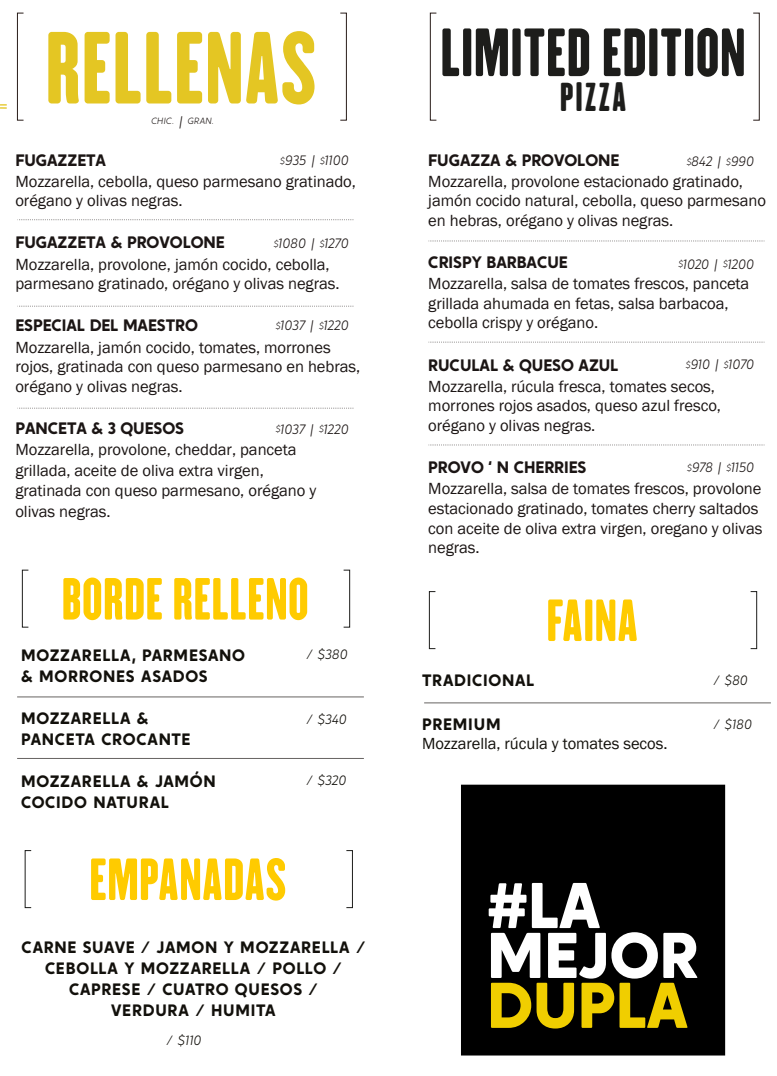
<style>
.page{position:relative;width:777px;height:1076px;background:#fff}
.page>*{position:absolute;margin:0;border:0;box-sizing:border-box;transform-origin:0 0}
.t1{font:90.44px "H.H.Samuel";letter-spacing:.005em;color:#e4c623}
.t2{font:800 64.44px/49.9px "Crossten";color:#fff}
.t3{font:800 64.44px "Crossten";color:#f0ce00}
.t4{font:60.25px "H.H.Samuel";letter-spacing:.005em;color:#1d1d1b}
.t5{font:52.5px "H.H.Samuel";letter-spacing:.005em;color:#ffcb00}
.t6{font:36.12px "H.H.Samuel";letter-spacing:.045em;color:#1d1d1b}
.t7{font:16.56px/19.6px "Franklin Gothic";letter-spacing:-.005em;color:#1b1514}
.t8{font:700 16.56px "Crossten";letter-spacing:-.005em;color:#1b1514}
.t9{font:700 16.5px/21px "Crossten";letter-spacing:.045em;color:#12100b}
.t10{font:16.5px "Franklin Gothic";letter-spacing:-.005em;color:#12100b}
.t11{font:italic 300 13.56px "Crossten";letter-spacing:.015em;color:#1b1514}
.t12{font:italic 300 13.5px "Crossten";letter-spacing:.03em;color:#12100b}
.t13{font:italic 300 9.06px "Crossten";letter-spacing:.015em;color:#1b1514}
.s1{font-size:13.56px}
.s2{font-size:9.06px}
</style>
<div class="page">
<div style="left:461px;top:784px;width:263px;height:271px;background:#000"></div>
<svg style="left:0;top:104px;width:7px;height:5px"></svg>
<hr style="left:424px;top:702px;width:346px;height:1px;background:#666362">
<div style="left:429px;top:591px;width:6px;height:58px;border:1px solid #1d1d1b"></div>
<hr style="left:17px;top:696px;width:347px;height:1px;background:#666362">
<hr style="left:17px;top:758px;width:347px;height:1px;background:#666362">
<div style="left:343px;top:569px;width:7px;height:58px;border:1px solid #1d1d1b"></div>
<div style="left:22px;top:569px;width:7px;height:58px;border:1px solid #1d1d1b"></div>
<div style="left:340px;top:13px;width:7px;height:108px;border:1px solid #281c19"></div>
<div style="left:17px;top:13px;width:7px;height:108px;border:1px solid #281c19"></div>
<svg style="left:17px;top:219px;width:337px;height:1px"></svg>
<svg style="left:17px;top:306px;width:337px;height:1px"></svg>
<svg style="left:17px;top:408px;width:337px;height:1px"></svg>
<div style="left:346px;top:850px;width:7px;height:57px;border:1px solid #1d1d1b"></div>
<div style="left:429px;top:13px;width:7px;height:108px;border:1px solid #281c19"></div>
<svg style="left:428px;top:241px;width:337px;height:1px"></svg>
<svg style="left:428px;top:342px;width:337px;height:1px"></svg>
<svg style="left:428px;top:444px;width:337px;height:1px"></svg>
<h1 class="t1" style="left:45px;top:10px;width:273px">RELLENAS</h1>
<p class="t13" style="left:151px;top:116px;width:64px">CHIC. <span class="s1">|</span> GRAN.</p>
<p class="t8" style="left:15px;top:149px;width:92px">FUGAZZETA</p>
<p class="t7" style="left:15px;top:172px;width:342px">Mozzarella, cebolla, queso parmesano gratinado, orégano y olivas negras.</p>
<p class="t8" style="left:15px;top:232px;width:211px">FUGAZZETA &amp; PROVOLONE</p>
<p class="t7" style="left:15px;top:254px;width:325px">Mozzarella, provolone, jamón cocido, cebolla, parmesano gratinado, orégano y olivas negras.</p>
<p class="t8" style="left:15px;top:315px;width:184px">ESPECIAL DEL MAESTRO</p>
<p class="t7" style="left:15px;top:337px;width:346px">Mozzarella, jamón cocido, tomates, morrones rojos, gratinada con queso parmesano en hebras, orégano y olivas negras.</p>
<p class="t8" style="left:15px;top:417px;width:170px">PANCETA &amp; 3 QUESOS</p>
<p class="t7" style="left:15px;top:439px;width:283px;line-height:21.1px">Mozzarella, provolone, cheddar, panceta grillada, aceite de oliva extra virgen,</p>
<p class="t7" style="left:15px;top:480px;width:302px;line-height:21.1px">gratinada con queso parmesano, orégano y olivas negras.</p>
<p class="t11" style="left:280px;top:152px;width:70px"><span class="s2">$</span>935 | <span class="s2">$</span>1100</p>
<p class="t11" style="left:274px;top:235px;width:77px"><span class="s2">$</span>1080 | <span class="s2">$</span>1270</p>
<p class="t11" style="left:276px;top:317px;width:74px"><span class="s2">$</span>1037 | <span class="s2">$</span>1220</p>
<p class="t11" style="left:276px;top:420px;width:74px"><span class="s2">$</span>1037 | <span class="s2">$</span>1220</p>
<h3 class="t5" style="left:61px;top:565px;width:249px">BORDE RELLENO</h3>
<p class="t12" style="left:307px;top:646px;width:42px">/ $380</p>
<p class="t9" style="left:21px;top:644px;width:225px">MOZZARELLA, PARMESANO &amp; MORRONES ASADOS</p>
<p class="t9" style="left:21px;top:707px;width:171px">MOZZARELLA &amp;<br>PANCETA CROCANTE</p>
<p class="t9" style="left:21px;top:770px;width:196px">MOZZARELLA &amp; JAMÓN<br>COCIDO NATURAL</p>
<p class="t12" style="left:307px;top:710px;width:42px">/ $340</p>
<p class="t12" style="left:307px;top:771px;width:41px">/ $320</p>
<h3 class="t5" style="left:89px;top:845px;width:199px">EMPANADAS</h3>
<p class="t9" style="left:21px;top:936px;width:345px;text-align:center">CARNE SUAVE / JAMON Y MOZZARELLA /<br>CEBOLLA Y MOZZARELLA / POLLO /<br>CAPRESE / CUATRO QUESOS /<br>VERDURA / HUMITA</p>
<p class="t12" style="left:167px;top:1032px;width:36px">/ $110</p>
<h3 class="t4" style="left:440px;top:14px;width:307px">LIMITED EDITION</h3>
<h3 class="t6" style="left:559px;top:73px;width:68px">PIZZA</h3>
<p class="t8" style="left:428px;top:149px;width:192px">FUGAZZA &amp; PROVOLONE</p>
<p class="t7" style="left:428px;top:172px;width:339px">Mozzarella, provolone estacionado gratinado, jamón cocido natural, cebolla, queso parmesano en hebras, orégano y olivas negras.</p>
<p class="t8" style="left:428px;top:252px;width:141px">CRISPY BARBACUE</p>
<p class="t7" style="left:428px;top:274px;width:322px">Mozzarella, salsa de tomates frescos, panceta grillada ahumada en fetas, salsa barbacoa, cebolla crispy y orégano.</p>
<p class="t8" style="left:428px;top:354px;width:191px">RUCULAL &amp; QUESO AZUL</p>
<p class="t7" style="left:428px;top:377px;width:294px">Mozzarella, rúcula fresca, tomates secos, morrones rojos asados, queso azul fresco, orégano y olivas negras.</p>
<p class="t8" style="left:428px;top:457px;width:160px">PROVO ‘ N CHERRIES</p>
<p class="t7" style="left:428px;top:479px;width:335px">Mozzarella, salsa de tomates frescos, provolone estacionado gratinado, tomates cherry saltados con aceite de oliva extra virgen, oregano y olivas negras.</p>
<p class="t11" style="left:686px;top:153px;width:69px"><span class="s2">$</span>842 | <span class="s2">$</span>990</p>
<p class="t11" style="left:678px;top:256px;width:77px"><span class="s2">$</span>1020 | <span class="s2">$</span>1200</p>
<p class="t11" style="left:685px;top:356px;width:70px"><span class="s2">$</span>910 | <span class="s2">$</span>1070</p>
<p class="t11" style="left:687px;top:459px;width:69px"><span class="s2">$</span>978 | <span class="s2">$</span>1150</p>
<h3 class="t5" style="left:546px;top:587px;width:93px">FAINA</h3>
<p class="t9" style="left:422px;top:669px;width:113px">TRADICIONAL</p>
<p class="t9" style="left:422px;top:713px;width:80px">PREMIUM</p>
<p class="t10" style="left:422px;top:733px;width:247px">Mozzarella, rúcula y tomates secos.</p>
<p class="t12" style="left:713px;top:672px;width:35px">/ $80</p>
<p class="t12" style="left:713px;top:715px;width:40px">/ $180</p>
<h2 class="t2" style="left:487px;top:880px;width:212px">#LA<br>MEJOR</h2>
<h2 class="t3" style="left:487px;top:963px;width:202px">DUPLA</h2>
</div>
